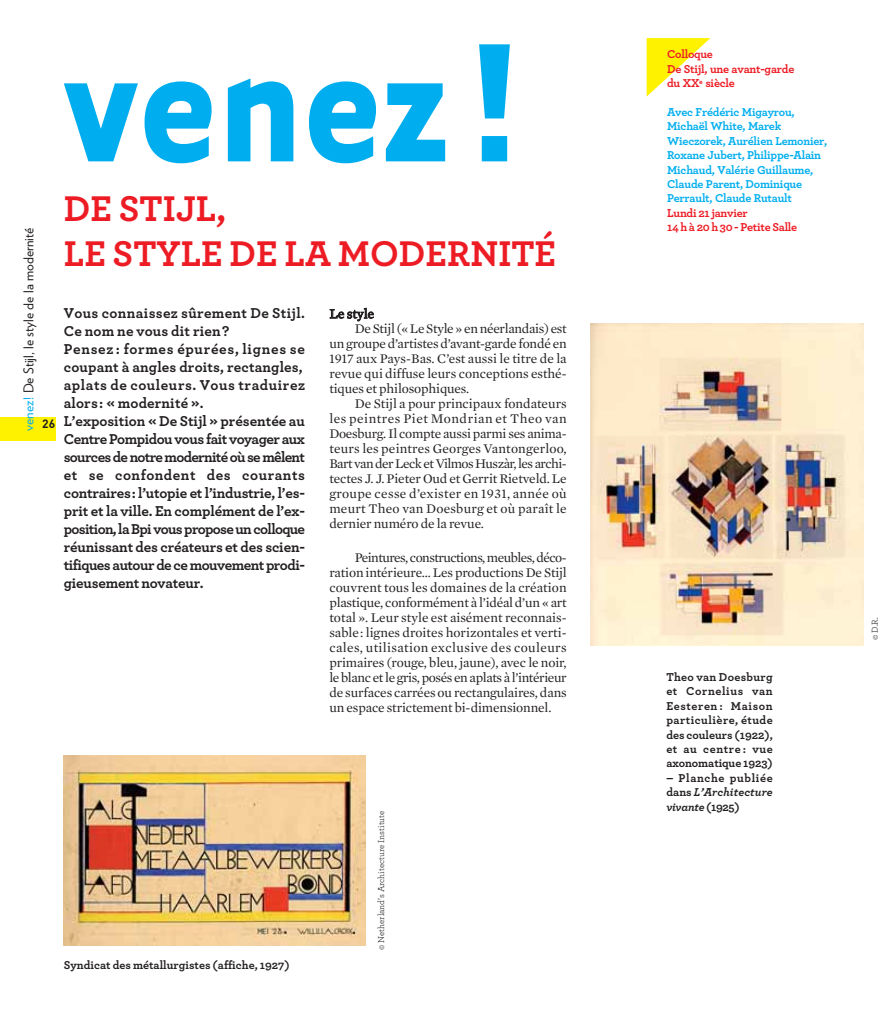
<style>
.page{position:relative;width:893px;height:1020px;background:#fff}
.page>*{position:absolute;margin:0;border:0;box-sizing:border-box;transform-origin:0 0}
.t1{font:700 195px "Tarzana Narrow";color:#00aeef}
.t2{font:700 37.5px/45px "Archer";color:#ed1c24}
.t3{font:700 15px/18px "Archer";letter-spacing:-.01em;color:#231f20}
.t4{font:13.5px/15px "Mercury Text G1";letter-spacing:-.01em;color:#231f20;text-align:justify}
.t5{font:13.5px "Mercury Text G1";letter-spacing:-.04em;color:#231f20}
.t6{font:13.5px "Mercury Text G1";letter-spacing:.015em;color:#231f20}
.t7{font:13.5px "Mercury Text G1";letter-spacing:.025em;color:#231f20}
.t8{font:13.5px "Verlag";color:#231f20}
.t9{font:13.5px "Mercury Text G1";letter-spacing:.04em;color:#231f20}
.t10{font:13.5px "Mercury Text G1";letter-spacing:.02em;color:#231f20}
.t11{font:700 12px/14.4px "Archer";color:#231f20;text-align:justify}
.t12{font:700 12px/14.4px "Archer";letter-spacing:-.02em;color:#00aeef}
.t13{font:700 12px/14.4px "Archer";letter-spacing:-.02em;color:#ed1c24}
.t14{font:700 12px "DIN";color:#231f20}
.t15{font:9px "Archer";color:#231f20}
.s1{color:#00aeef}
.s2{font-style:italic}
</style>
<div class="page">
<img style="left:591px;top:324px;width:272px;height:321px">
<svg style="left:646px;top:38px;width:64px;height:59px"></svg>
<div style="left:0;top:417px;width:55px;height:24px;background:#fff200"></div>
<img style="left:64px;top:756px;width:302px;height:190px">
<h1 class="t1" style="left:64px;top:37px;width:463px">venez!</h1>
<p class="t8" style="left:23px;top:431px;width:204px;rotate:-90deg"><span class="s1">venez!</span> De Stijl, le style de la modernité</p>
<p class="t14" style="left:42px;top:416px;width:15px">26</p>
<h2 class="t2" style="left:64px;top:189px;width:494px">DE STIJL,<br>LE STYLE DE LA MODERNITÉ</h2>
<p class="t3" style="left:64px;top:305px;width:243px">Vous connaissez sûrement De Stijl.<br>Ce nom ne vous dit rien?<br>Pensez : formes épurées, lignes se coupant à angles droits, rectangles, aplats de couleurs. Vous traduirez alors: « modernité ».<br>L’exposition « De Stijl » présentée au Centre Pompidou vous fait voyager aux sources de notre modernité où se mêlent et se confondent des courants contraires: l’utopie et l’industrie, l’es&shy;prit et la ville. En complément de l’ex&shy;position, la Bpi vous propose un colloque réunissant des créateurs et des scien&shy;tifiques autour de ce mouvement prodi&shy;gieusement novateur.</p>
<p class="t4" style="left:329px;top:307px;width:46px">Le style</p>
<p class="t4" style="left:355px;top:322px;width:213px">De Stijl (« Le Style » en néerlandais) est</p>
<p class="t4" style="left:329px;top:337px;width:239px">un groupe d’artistes d’avant-garde fondé en</p>
<p class="t4" style="left:329px;top:352px;width:239px">1917 aux Pays-Bas. C’est aussi le titre de la</p>
<p class="t4" style="left:329px;top:367px;width:239px">revue qui diffuse leurs conceptions esthé-</p>
<p class="t4" style="left:329px;top:382px;width:141px">tiques et philosophiques.</p>
<p class="t4" style="left:355px;top:397px;width:213px">De Stijl a pour principaux fondateurs</p>
<p class="t9" style="left:329px;top:413px;width:239px">les peintres Piet Mondrian et Theo van</p>
<p class="t4" style="left:329px;top:427px;width:239px">Doesburg. Il compte aussi parmi ses anima-</p>
<p class="t6" style="left:329px;top:443px;width:239px">teurs les peintres Georges Vantongerloo,</p>
<p class="t5" style="left:329px;top:458px;width:239px">Bart van der Leck et Vilmos Huszàr, les archi-</p>
<p class="t4" style="left:329px;top:472px;width:239px">tectes J. J. Pieter Oud et Gerrit Rietveld. Le</p>
<p class="t7" style="left:329px;top:488px;width:239px">groupe cesse d’exister en 1931, année où</p>
<p class="t10" style="left:329px;top:503px;width:239px">meurt Theo van Doesburg et où paraît le</p>
<p class="t4" style="left:329px;top:517px;width:156px">dernier numéro de la revue.</p>
<p class="t4" style="left:329px;top:551px;width:239px;text-indent:26px">Peintures, constructions, meubles, déco&shy;ration intérieure… Les productions De Stijl couvrent tous les domaines de la création plastique, conformément à l’idéal d’un « art total ». Leur style est aisément reconnais&shy;sable: lignes droites horizontales et verti&shy;cales, utilisation exclusive des couleurs primaires (rouge, bleu, jaune), avec le noir, le blanc et le gris, posés en aplats à l’intérieur de surfaces carrées ou rectangulaires, dans un espace strictement bi-dimensionnel.</p>
<p class="t11" style="left:64px;top:958px;width:228px">Syndicat des métallurgistes (affiche, 1927)</p>
<p class="t15" style="left:378px;top:950px;width:141px;rotate:-90deg">© Netherland’s Architecture Institute</p>
<p class="t13" style="left:667px;top:48px;width:129px">Colloque<br>De Stijl, une avant-garde du XX<sup>e</sup> siècle</p>
<p class="t12" style="left:667px;top:106px;width:162px">Avec Frédéric Migayrou,<br>Michaël White, Marek<br>Wieczorek, Aurélien Lemonier,<br>Roxane Jubert, Philippe-Alain<br>Michaud, Valérie Guillaume,<br>Claude Parent, Dominique<br>Perrault, Claude Rutault</p>
<p class="t13" style="left:667px;top:206px;width:132px">Lundi 21 janvier<br>14 h à 20 h 30 - Petite Salle</p>
<p class="t11" style="left:666px;top:671px;width:108px">Theo van Doesburg et Cornelius van Eesteren : Maison particulière, étude des couleurs (1922), et au centre : vue axonomatique 1923)</p>
<p class="t11" style="left:666px;top:771px;width:108px">– Planche publiée dans <span class="s2">L’Architecture vivante</span> (1925)</p>
<p class="t15" style="left:871px;top:640px;width:24px;rotate:-90deg">© D.R.</p>
</div>
